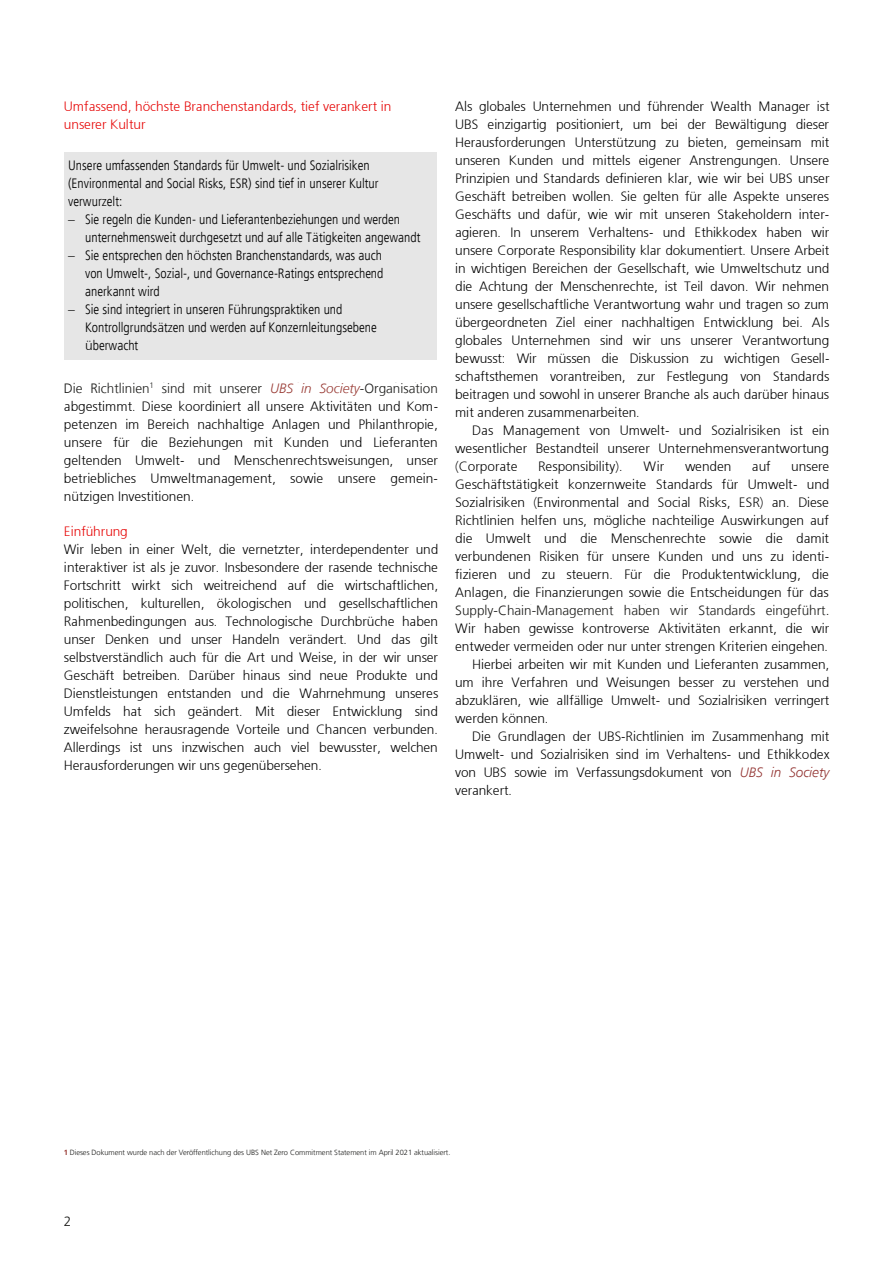
<style>
.page{position:relative;width:893px;height:1263px;background:#fff}
.page>*{position:absolute;margin:0;border:0;box-sizing:border-box;transform-origin:0 0}
.t1{font:300 13.5px/18px "Frutiger 45";letter-spacing:-.005em;color:#000}
.t2{font:13.5px/18px "Frutiger 47 Light CN";color:#000}
._002_Copy_No_Indent{font:300 13.5px "Frutiger LT Com";color:#1d1d1b}
.t3{font:300 13.5px/18px "Frutiger 45";letter-spacing:.005em;color:#e60000}
.footnote{font:300 7.5px "Frutiger LT Com";letter-spacing:-.005em;color:#1d1d1b}
.s1{font-family:"Frutiger 45";font-weight:300}
.s2{font-style:italic;color:#943634}
.s3{color:#e60000}
.s4{font-style:italic;color:#9a3d37}
.s5{font-weight:700;color:#9a3d37}
</style>
<div class="page">
<div style="left:64px;top:151px;width:374px;height:209px;background:#e6e6e6"></div>
<p class="t3" style="left:64px;top:97px;width:329px">Umfassend, höchste Branchenstandards, tief verankert in unserer Kultur</p>
<p class="t2" style="left:68px;top:157px;width:312px">Unsere umfassenden Standards für Umwelt- und Sozialrisiken (Environmental and Social Risks, ESR) sind tief in unserer Kultur verwurzelt:</p>
<p class="t2" style="left:85px;top:211px;width:337px;text-indent:-17px"><span class="s1">–</span> Sie regeln die Kunden- und Lieferantenbeziehungen und werden unternehmensweit durchgesetzt und auf alle T<span class="s1">ä</span>tigkeiten angewandt</p>
<p class="t2" style="left:85px;top:247px;width:300px;text-align:justify;text-indent:-17px"><span class="s1">–</span> Sie entsprechen den h<span class="s1">ö</span>chsten Branchenstandards, was auch von Umwelt-, Sozial-, und Governance-Ratings entsprechend anerkannt wird</p>
<p class="t2" style="left:85px;top:301px;width:293px;text-indent:-17px"><span class="s1">–</span> Sie sind integriert in unseren F<span class="s1">ü</span>hrungspraktiken und<br>Kontrollgrunds<span class="s1">ä</span>tzen und werden auf Konzernleitungsebene <span class="s1">ü</span>berwacht</p>
<p class="t1" style="left:64px;top:379px;width:376px;text-indent:93px">sind mit unserer <span class="s2">UBS in Society</span>-Organisation abgestimmt. Diese koordiniert all unsere Aktivitäten und Kom&shy;petenzen im Bereich nachhaltige Anlagen und Philanthropie, unsere für die Beziehungen mit Kunden und Lieferanten geltenden Umwelt- und Menschenrechtsweisungen, unser betriebliches Umweltmanagement, sowie unsere gemein&shy;nützigen Investitionen.</p>
<p class="t1" style="left:64px;top:522px;width:376px"><span class="s3">Einführung<br></span>Wir leben in einer Welt, die vernetzter, interdependenter und interaktiver ist als je zuvor. Insbesondere der rasende technische Fortschritt wirkt sich weitreichend auf die wirtschaftlichen, politischen, kulturellen, ökologischen und gesellschaftlichen Rahmenbedingungen aus. Technologische Durchbrüche haben unser Denken und unser Handeln verändert. Und das gilt selbstverständlich auch für die Art und Weise, in der wir unser Geschäft betreiben. Darüber hinaus sind neue Produkte und Dienstleistungen entstanden und die Wahrnehmung unseres Umfelds hat sich geändert. Mit dieser Entwicklung sind zweifelsohne herausragende Vorteile und Chancen verbunden.<br>Allerdings ist uns inzwischen auch viel bewusster, welchen Herausforderungen wir uns gegenübersehen.</p>
<p class="_002_Copy_No_Indent" style="left:64px;top:380px;width:376px">Die Richtlinien<sup>1</sup> sind mit unserer <span class="s4">UBS in Society</span>-Organisation</p>
<p class="t1" style="left:455px;top:97px;width:376px">Als globales Unternehmen und führender Wealth Manager ist</p>
<p class="t1" style="left:455px;top:115px;width:375px">UBS einzigartig positioniert, um bei der Bewältigung dieser</p>
<p class="t1" style="left:455px;top:133px;width:376px">Herausforderungen Unterstützung zu bieten, gemeinsam mit</p>
<p class="t1" style="left:455px;top:151px;width:376px">unseren Kunden und mittels eigener Anstrengungen. Unsere</p>
<p class="t1" style="left:455px;top:169px;width:376px">Prinzipien und Standards definieren klar, wie wir bei UBS unser</p>
<p class="t1" style="left:455px;top:187px;width:376px">Geschäft betreiben wollen. Sie gelten für alle Aspekte unseres</p>
<p class="t1" style="left:455px;top:205px;width:376px">Geschäfts und dafür, wie wir mit unseren Stakeholdern inter-</p>
<p class="t1" style="left:455px;top:223px;width:376px">agieren. In unserem Verhaltens- und Ethikkodex haben wir</p>
<p class="t1" style="left:455px;top:241px;width:376px">unsere Corporate Responsibility klar dokumentiert. Unsere Arbeit</p>
<p class="t1" style="left:455px;top:259px;width:376px">in wichtigen Bereichen der Gesellschaft, wie Umweltschutz und</p>
<p class="t1" style="left:455px;top:277px;width:375px">die Achtung der Menschenrechte, ist Teil davon. Wir nehmen</p>
<p class="t1" style="left:455px;top:295px;width:375px">unsere gesellschaftliche Verantwortung wahr und tragen so zum</p>
<p class="t1" style="left:455px;top:313px;width:376px">übergeordneten Ziel einer nachhaltigen Entwicklung bei. Als</p>
<p class="t1" style="left:455px;top:331px;width:376px">globales Unternehmen sind wir uns unserer Verantwortung</p>
<p class="t1" style="left:455px;top:349px;width:376px">bewusst: Wir müssen die Diskussion zu wichtigen Gesell-</p>
<p class="t1" style="left:455px;top:367px;width:376px">schaftsthemen vorantreiben, zur Festlegung von Standards</p>
<p class="t1" style="left:455px;top:385px;width:376px">beitragen und sowohl in unserer Branche als auch darüber hinaus</p>
<p class="t1" style="left:455px;top:403px;width:186px">mit anderen zusammenarbeiten.</p>
<p class="t1" style="left:472px;top:421px;width:359px">Das Management von Umwelt- und Sozialrisiken ist ein</p>
<p class="t1" style="left:455px;top:439px;width:375px">wesentlicher Bestandteil unserer Unternehmensverantwortung</p>
<p class="t1" style="left:455px;top:457px;width:64px">(Corporate</p>
<p class="t1" style="left:538px;top:457px;width:87px">Responsibility).</p>
<p class="t1" style="left:644px;top:457px;width:22px">Wir</p>
<p class="t1" style="left:685px;top:457px;width:48px">wenden</p>
<p class="t1" style="left:752px;top:457px;width:20px">auf</p>
<p class="t1" style="left:791px;top:457px;width:39px">unsere</p>
<p class="t1" style="left:455px;top:475px;width:376px">Geschäftstätigkeit konzernweite Standards für Umwelt- und</p>
<p class="t1" style="left:455px;top:493px;width:375px">Sozialrisiken (Environmental and Social Risks, ESR) an. Diese</p>
<p class="t1" style="left:455px;top:511px;width:375px">Richtlinien helfen uns, mögliche nachteilige Auswirkungen auf</p>
<p class="t1" style="left:455px;top:529px;width:375px">die Umwelt und die Menschenrechte sowie die damit</p>
<p class="t1" style="left:455px;top:547px;width:376px">verbundenen Risiken für unsere Kunden und uns zu identi-</p>
<p class="t1" style="left:455px;top:565px;width:375px">fizieren und zu steuern. Für die Produktentwicklung, die</p>
<p class="t1" style="left:455px;top:583px;width:375px">Anlagen, die Finanzierungen sowie die Entscheidungen für das</p>
<p class="t1" style="left:506px;top:601px;width:252px">Chain-Management haben wir Standards</p>
<p class="t1" style="left:455px;top:619px;width:376px">Wir haben gewisse kontroverse Aktivitäten erkannt, die wir</p>
<p class="t1" style="left:455px;top:637px;width:375px">entweder vermeiden oder nur unter strengen Kriterien eingehen.</p>
<p class="t1" style="left:472px;top:655px;width:359px">Hierbei arbeiten wir mit Kunden und Lieferanten zusammen,</p>
<p class="t1" style="left:455px;top:673px;width:376px">um ihre Verfahren und Weisungen besser zu verstehen und</p>
<p class="t1" style="left:455px;top:691px;width:376px">abzuklären, wie allfällige Umwelt- und Sozialrisiken verringert</p>
<p class="t1" style="left:455px;top:709px;width:95px">werden können.</p>
<p class="t1" style="left:472px;top:727px;width:359px">Die Grundlagen der UBS-Richtlinien im Zusammenhang mit</p>
<p class="t1" style="left:455px;top:745px;width:376px">Umwelt- und Sozialrisiken sind im Verhaltens- und Ethikkodex</p>
<p class="t1" style="left:455px;top:763px;width:376px">von UBS sowie im Verfassungsdokument von <span class="s2">UBS in Society</span></p>
<p class="t1" style="left:455px;top:781px;width:59px">verankert.</p>
<p class="_002_Copy_No_Indent" style="left:455px;top:603px;width:376px">Supply-Chain-Management haben wir Standards eingeführt.</p>
<p class="footnote" style="left:64px;top:1148px;width:388px"><span class="s5">1</span> Dieses Dokument wurde nach der Veröffentlichung des UBS Net Zero Commitment Statement im April 2021 aktualisiert.</p>
<p class="_002_Copy_No_Indent" style="left:64px;top:1213px;width:9px">2</p>
</div>
